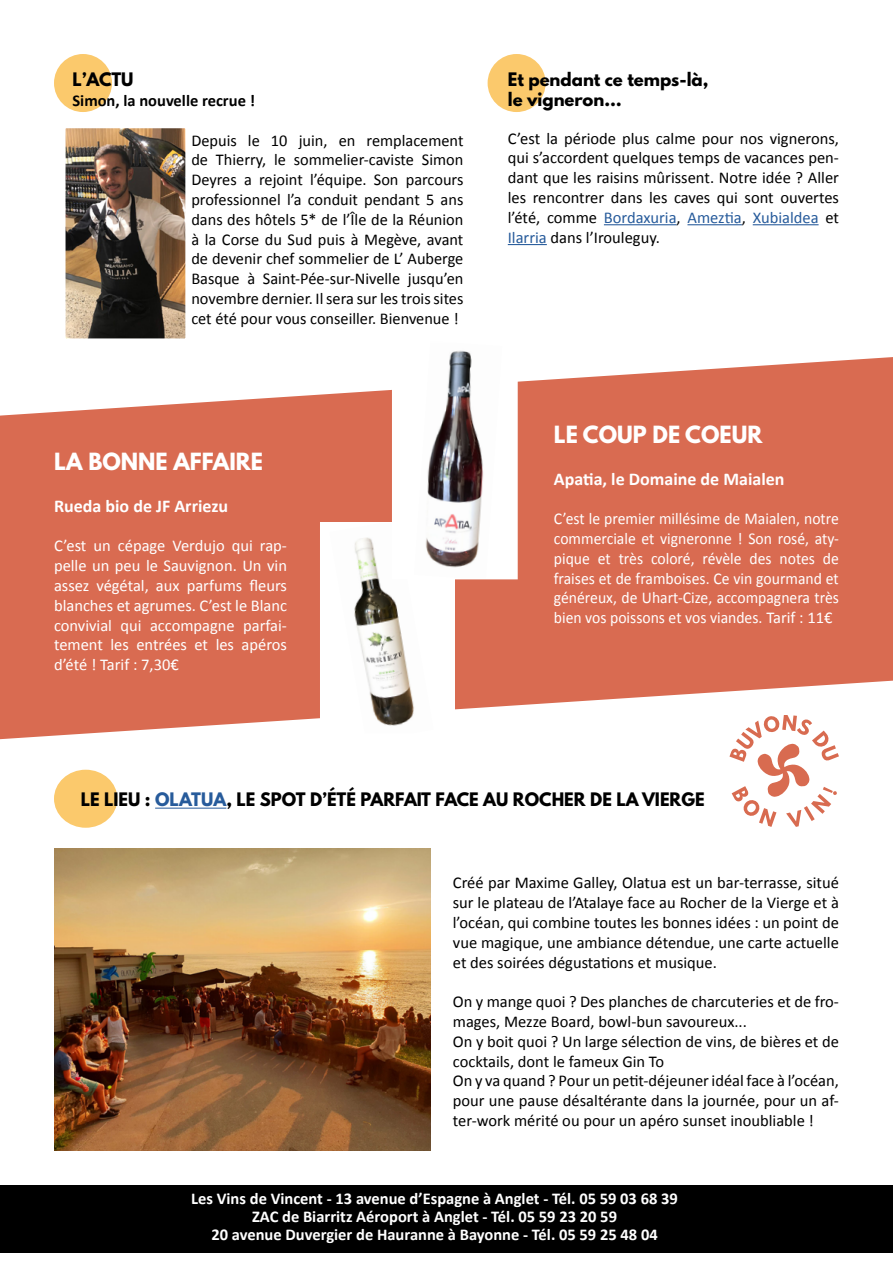
<style>
.page{position:relative;width:893px;height:1263px;background:#fff}
.page>*{position:absolute;margin:0;border:0;box-sizing:border-box;transform-origin:0 0}
.t1{font:700 21px "League Spartan";color:#fff}
.t2{font:700 18px "Calibri";color:#fff}
.t3{font:16.5px/19.8px "Calibri";color:#000;text-align:justify}
.t4{font:16.5px/19.8px "Calibri";color:#fff;text-align:justify;scale:.95 1}
.t5{font:16.5px/19.8px "Calibri";color:#fff;text-align:justify}
.t6{font:700 16.5px/18px "Calibri";color:#fff;text-align:center}
.t7{font:700 16.5px/19.8px "League Spartan";color:#000}
.t8{font:700 16.5px "Calibri";color:#000}
.s1{color:#275b9b}
</style>
<div class="page">
<svg style="left:729px;top:739px;width:110px;height:88px"></svg>
<svg style="left:0;top:357px;width:893px;height:382px;fill:#d96b51"></svg>
<div style="left:321px;top:523px;width:133px;height:211px;background:#fff"></div>
<img style="left:354px;top:537px;width:61px;height:189px">
<div style="left:393px;top:342px;width:124px;height:237px;background:#fff"></div>
<img style="left:425px;top:350px;width:59px;height:218px">
<div style="left:392px;top:341px;width:126px;height:238px;border:1px solid #fff"></div>
<div style="left:488px;top:54px;width:58px;height:58px;background:#fbc96c;border-radius:50%"></div>
<hr style="left:604px;top:224px;width:73px;height:1px;background:#275b9b">
<hr style="left:687px;top:224px;width:55px;height:1px;background:#275b9b">
<hr style="left:753px;top:224px;width:66px;height:1px;background:#275b9b">
<hr style="left:508px;top:244px;width:39px;height:1px;background:#275b9b">
<div style="left:54px;top:54px;width:58px;height:58px;background:#fbc96c;border-radius:50%"></div>
<div style="left:54px;top:770px;width:63px;height:58px;background:#fbc96c;border-radius:50%"></div>
<hr style="left:155px;top:808px;width:71px;height:1px;background:#275b9b">
<div style="left:0;top:1185px;width:893px;height:67px;background:#000"></div>
<img style="left:54px;top:848px;width:377px;height:302px">
<img style="left:67px;top:129px;width:117px;height:208px">
<div style="left:60px;top:122px;width:131px;height:222px;border:6px solid #fff"></div>
<p class="t7" style="left:72px;top:69px;width:63px">L’ACTU</p>
<p class="t8" style="left:72px;top:90px;width:184px">Simon, la nouvelle recrue !</p>
<p class="t3" style="left:191px;top:130px;width:274px">Depuis le 10 juin, en remplacement de Thierry, le sommelier-caviste Simon Deyres a rejoint l’équipe. Son parcours professionnel l’a conduit pendant 5 ans dans des hôtels 5* de l’Île de la Réunion à la Corse du Sud puis à Megève, avant de devenir chef sommelier de L’ Auberge Basque à Saint-Pée-sur-Nivelle jusqu’en novembre dernier. Il sera sur les trois sites cet été pour vous conseiller. Bienvenue !</p>
<p class="t1" style="left:54px;top:445px;width:211px">LA BONNE AFFAIRE</p>
<p class="t2" style="left:54px;top:494px;width:176px">Rueda bio de JF Arriezu</p>
<p class="t5" style="left:54px;top:536px;width:235px">C’est un cépage Verdujo qui rap&shy;pelle un peu le Sauvignon. Un vin assez végétal, aux parfums fleurs blanches et agrumes. C’est le Blanc convivial qui accompagne parfai&shy;tement les entrées et les apéros d’été ! Tarif : 7,30€</p>
<p class="t7" style="left:508px;top:69px;width:202px">Et pendant ce temps-là, le vigneron…</p>
<p class="t3" style="left:508px;top:128px;width:333px">C’est la période plus calme pour nos vignerons, qui s’accordent quelques temps de vacances pen&shy;dant que les raisins mûrissent. Notre idée ? Aller les rencontrer dans les caves qui sont ouvertes l’été, comme <span class="s1">Bordaxuria</span>, <span class="s1">Ameztia</span>, <span class="s1">Xubialdea</span> et <span class="s1">Ilarria</span> dans l’Irouleguy.</p>
<p class="t1" style="left:554px;top:418px;width:210px">LE COUP DE COEUR</p>
<p class="t2" style="left:554px;top:467px;width:232px">Apatia, le Domaine de Maialen</p>
<p class="t4" style="left:554px;top:509px;width:302px">C’est le premier millésime de Maialen, notre commerciale et vigneronne ! Son rosé, aty&shy;pique et très coloré, révèle des notes de fraises et de framboises. Ce vin gourmand et généreux, de Uhart-Cize, accompagnera très bien vos poissons et vos viandes. Tarif : 11€</p>
<p class="t7" style="left:81px;top:790px;width:625px">LE LIEU : <span class="s1">OLATUA</span>, LE SPOT D’ÉTÉ PARFAIT FACE AU ROCHER DE LA VIERGE</p>
<p class="t3" style="left:453px;top:873px;width:388px">Créé par Maxime Galley, Olatua est un bar-terrasse, situé sur le plateau de l’Atalaye face au Rocher de la Vierge et à l’océan, qui combine toutes les bonnes idées : un point de vue magique, une ambiance détendue, une carte actuelle et des soirées dégustations et musique.</p>
<p class="t3" style="left:453px;top:992px;width:388px;text-align:left">On y mange quoi ? Des planches de charcuteries et de fro&shy;mages, Mezze Board, bowl-bun savoureux...<br>On y boit quoi ? Un large sélection de vins, de bières et de cocktails, dont le fameux Gin To<br>On y va quand ? Pour un petit-déjeuner idéal face à l’océan, pour une pause désaltérante dans la journée, pour un af&shy;ter-work mérité ou pour un apéro sunset inoubliable !</p>
<p class="t6" style="left:191px;top:1189px;width:488px">Les Vins de Vincent - 13 avenue d’Espagne à Anglet - Tél. 05 59 03 68 39<br>ZAC de Biarritz Aéroport à Anglet - Tél. 05 59 23 20 59<br>20 avenue Duvergier de Hauranne à Bayonne - Tél. 05 59 25 48 04</p>
</div>
